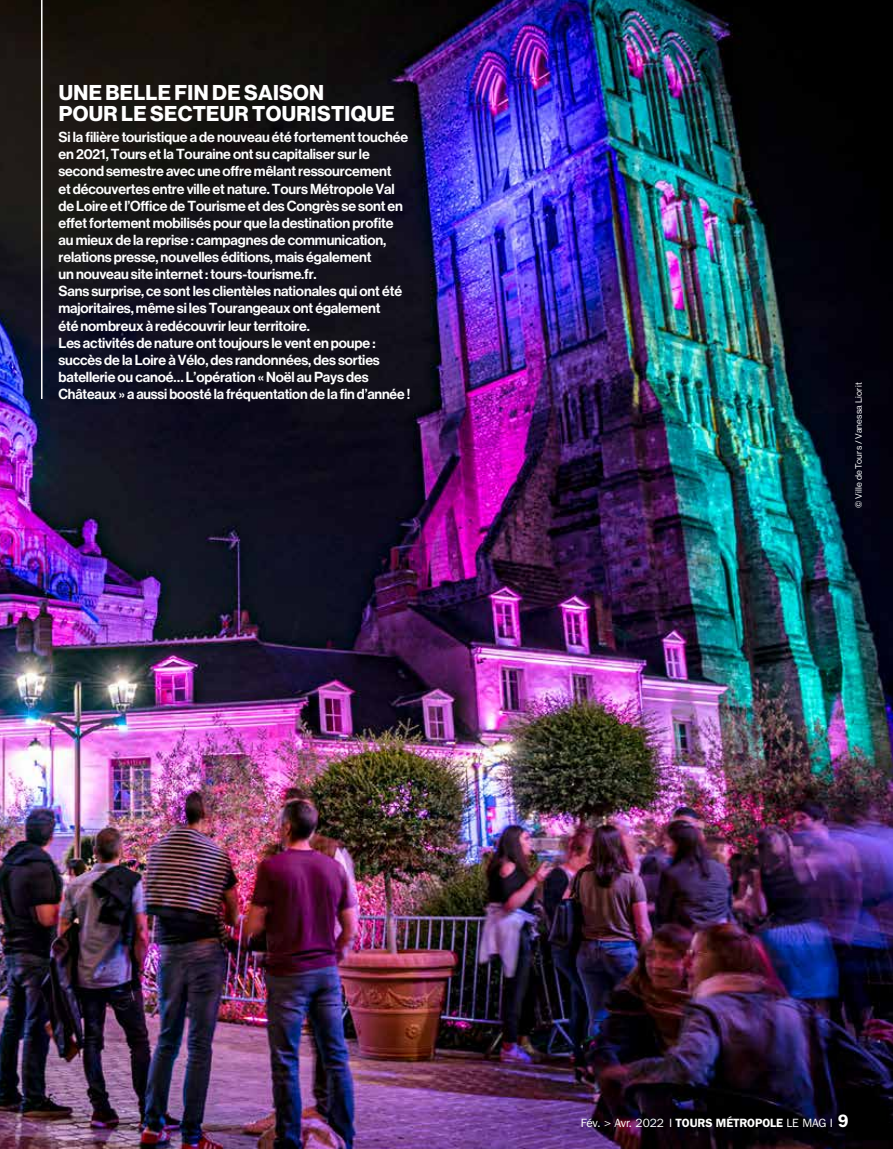
<style>
.page{position:relative;width:893px;height:1149px;background:#fff}
.page>*{position:absolute;margin:0;border:0;box-sizing:border-box;transform-origin:0 0}
.REI_LEGENDE{font:21px/21px "N Haas Grotesk DS Pro 75 Bd";letter-spacing:.015em;color:#fff}
.Texte_normal{font:14.25px/17.1px "N Haas Grotesk DS Pro 65 Md";letter-spacing:-.01em;color:#fff}
.t1{font:12px "ITC Franklin Gothic Std";letter-spacing:-.01em;color:#fff}
.Texte_Actu_drapeau{font:9px "N Haas Grotesk DS Pro 55 Rg";letter-spacing:.025em;color:#fff}
.s1{font-weight:600}
.s2{font-weight:600;font-size:18px}
</style>
<div class="page">
<img style="left:0;top:0;width:893px;height:1148px">
<hr style="left:41px;top:0;width:2px;height:399px;background:#fff">
<p class="REI_LEGENDE" style="left:59px;top:82px;width:337px">UNE BELLE FIN DE SAISON<br>POUR LE SECTEUR TOURISTIQUE</p>
<p class="Texte_normal" style="left:59px;top:129px;width:351px">Si la filière touristique a de nouveau été fortement touchée en 2021, Tours et la Touraine ont su capitaliser sur le second semestre avec une offre mêlant ressourcement<br>et découvertes entre ville et nature. Tours Métropole Val de Loire et l’Office de Tourisme et des Congrès se sont en effet fortement mobilisés pour que la destination profite au mieux de la reprise : campagnes de communication, relations presse, nouvelles éditions, mais également<br>un nouveau site internet : tours-tourisme.fr.</p>
<p class="Texte_normal" style="left:59px;top:283px;width:345px">Sans surprise, ce sont les clientèles nationales qui ont été majoritaires, même si les Tourangeaux ont également été nombreux à redécouvrir leur territoire.</p>
<p class="Texte_normal" style="left:59px;top:334px;width:353px">Les activités de nature ont toujours le vent en poupe : succès de la Loire à Vélo, des randonnées, des sorties batellerie ou canoé… L’opération « Noël au Pays des Châteaux » a aussi boosté la fréquentation de la fin d’année !</p>
<p class="Texte_Actu_drapeau" style="left:853px;top:508px;width:127px;rotate:-90deg">© Ville de Tours / Vanessa Liorit</p>
<p class="t1" style="left:581px;top:1115px;width:269px">Fév. &gt; Avr. 2022 I <span class="s1">TOURS MÉTROPOLE</span> LE MAG I <span class="s2">9</span></p>
</div>
